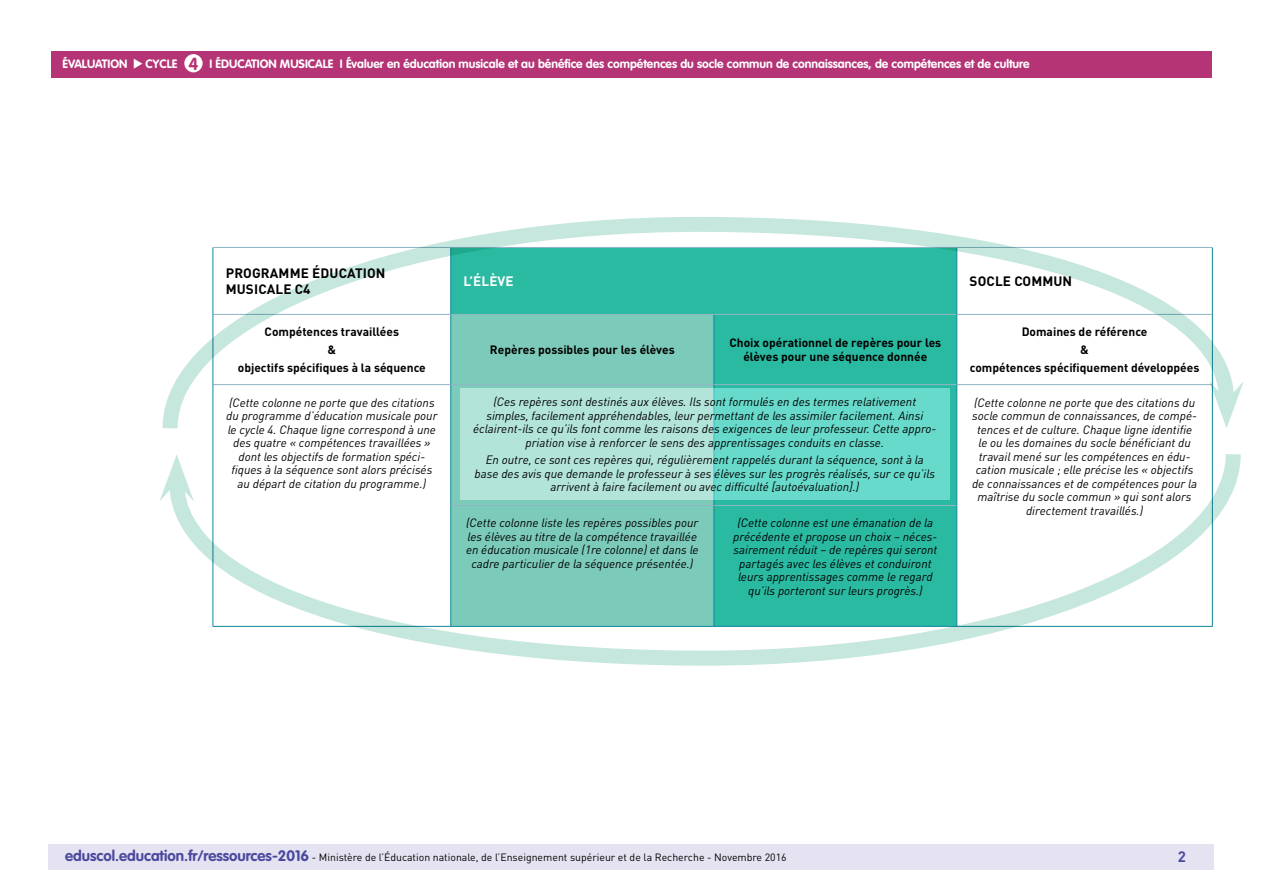
<style>
.page{position:relative;width:1263px;height:893px;background:#fff}
.page>*{position:absolute;margin:0;border:0;box-sizing:border-box;transform-origin:0 0}
.t1{font:700 17.25px "VAG Rounded Std";color:#b43476}
.t2{font:700 15px "DIN Pro";color:#4b499e}
.t3{font:700 13.5px/16.2px "DIN Pro";letter-spacing:.01em;color:#000}
.t4{font:700 13.5px "DIN Pro";letter-spacing:.01em;color:#fff}
.t5{font:italic 12px/13.5px "DIN Pro";color:#000;text-align:center}
.t6{font:700 12px/17.7px "DIN Pro";color:#000;text-align:center}
.t7{font:700 12px "VAG Rounded Std";color:#fff}
.t8{font:10.5px "DIN Pro";color:#000}
.s1{font-family:"VAG Rounded Std";font-weight:700;font-size:15px;color:#4b499e}
</style>
<div class="page">
<div style="left:49px;top:844px;width:1165px;height:26px;background:#e5e3f2"></div>
<div style="left:51px;top:51px;width:1161px;height:27px;background:#b43476"></div>
<svg style="left:134px;top:59px;width:8px;height:10px"></svg>
<div style="left:184px;top:54px;width:19px;height:18px;background:#fff;border-radius:50%"></div>
<hr style="left:213px;top:385px;width:1px;height:120px;background:#0e869e">
<hr style="left:450px;top:385px;width:1px;height:120px;background:#0e869e">
<hr style="left:956px;top:385px;width:1px;height:120px;background:#0e869e">
<hr style="left:1212px;top:385px;width:1px;height:120px;background:#0e869e">
<svg style="left:460px;top:439px;width:489px;height:5px;background:#8ddfd2"></svg>
<svg style="left:171px;top:444px;width:1070px;height:222px"></svg>
<svg style="left:160px;top:454px;width:34px;height:48px"></svg>
<svg style="left:162px;top:217px;width:1070px;height:222px"></svg>
<svg style="left:1209px;top:381px;width:35px;height:47px"></svg>
<p class="t7" style="left:63px;top:57px;width:66px">ÉVALUATION</p>
<p class="t7" style="left:146px;top:57px;width:33px">CYCLE</p>
<p class="t7" style="left:210px;top:57px;width:821px">I ÉDUCATION MUSICALE I Évaluer en éducation musicale et au bénéfice des compétences du socle commun de connaissances, de compétences et de culture</p>
<h1 class="t1" style="left:189px;top:53px;width:11px">4</h1>
<p class="t3" style="left:226px;top:265px;width:161px">PROGRAMME ÉDUCATION<br>MUSICALE C4</p>
<p class="t4" style="left:464px;top:272px;width:52px">L’ÉLÈVE</p>
<p class="t3" style="left:970px;top:273px;width:104px">SOCLE COMMUN</p>
<p class="t6" style="left:238px;top:323px;width:189px">Compétences travaillées<br>&amp;<br>objectifs spécifiques à la séquence</p>
<p class="t6" style="left:490px;top:340px;width:186px">Repères possibles pour les élèves</p>
<p class="t6" style="left:729px;top:336px;width:213px;line-height:13.5px">Choix opérationnel de repères pour les élèves pour une séquence donnée</p>
<p class="t6" style="left:970px;top:323px;width:231px">Domaines de référence<br>&amp;<br>compétences spécifiquement développées</p>
<p class="t5" style="left:473px;top:395px;width:465px">(Ces repères sont destinés aux élèves. Ils sont formulés en des termes relativement simples, facilement appréhendables, leur permettant de les assimiler facilement. Ainsi éclairent-ils ce qu’ils font comme les raisons des exigences de leur professeur. Cette appro&shy;priation vise à renforcer le sens des apprentissages conduits en classe.</p>
<p class="t5" style="left:475px;top:453px;width:462px">En outre, ce sont ces repères qui, régulièrement rappelés durant la séquence, sont à la base des avis que demande le professeur à ses élèves sur les progrès réalisés, sur ce qu’ils arrivent à faire facilement ou avec difficulté [autoévaluation].)</p>
<p class="t5" style="left:226px;top:395px;width:213px">(Cette colonne ne porte que des citations du programme d’éducation musicale pour le cycle 4. Chaque ligne correspond à une des quatre « compétences travaillées » dont les objectifs de formation spéci&shy;fiques à la séquence sont alors précisés au départ de citation du programme.)</p>
<p class="t5" style="left:972px;top:395px;width:227px">(Cette colonne ne porte que des citations du socle commun de connaissances, de compé&shy;tences et de culture. Chaque ligne identifie le ou les domaines du socle bénéficiant du travail mené sur les compétences en édu&shy;cation musicale ; elle précise les « objectifs de connaissances et de compétences pour la maîtrise du socle commun » qui sont alors directement travaillés.)</p>
<p class="t5" style="left:466px;top:516px;width:234px">(Cette colonne liste les repères possibles pour les élèves au titre de la compétence travaillée en éducation musicale (1re colonne) et dans le cadre particulier de la séquence présentée.)</p>
<p class="t5" style="left:733px;top:516px;width:206px">(Cette colonne est une émanation de la précédente et propose un choix – néces&shy;sairement réduit – de repères qui seront partagés avec les élèves et conduiront leurs apprentissages comme le regard qu’ils porteront sur leurs progrès.)</p>
<p class="t8" style="left:65px;top:850px;width:723px"><span class="s1">eduscol.education.fr/ressources-2016</span> - Ministère de l’Éducation nationale, de l’Enseignement supérieur et de la Recherche - Novembre 2016</p>
<p class="t2" style="left:1178px;top:846px;width:10px">2</p>
</div>
